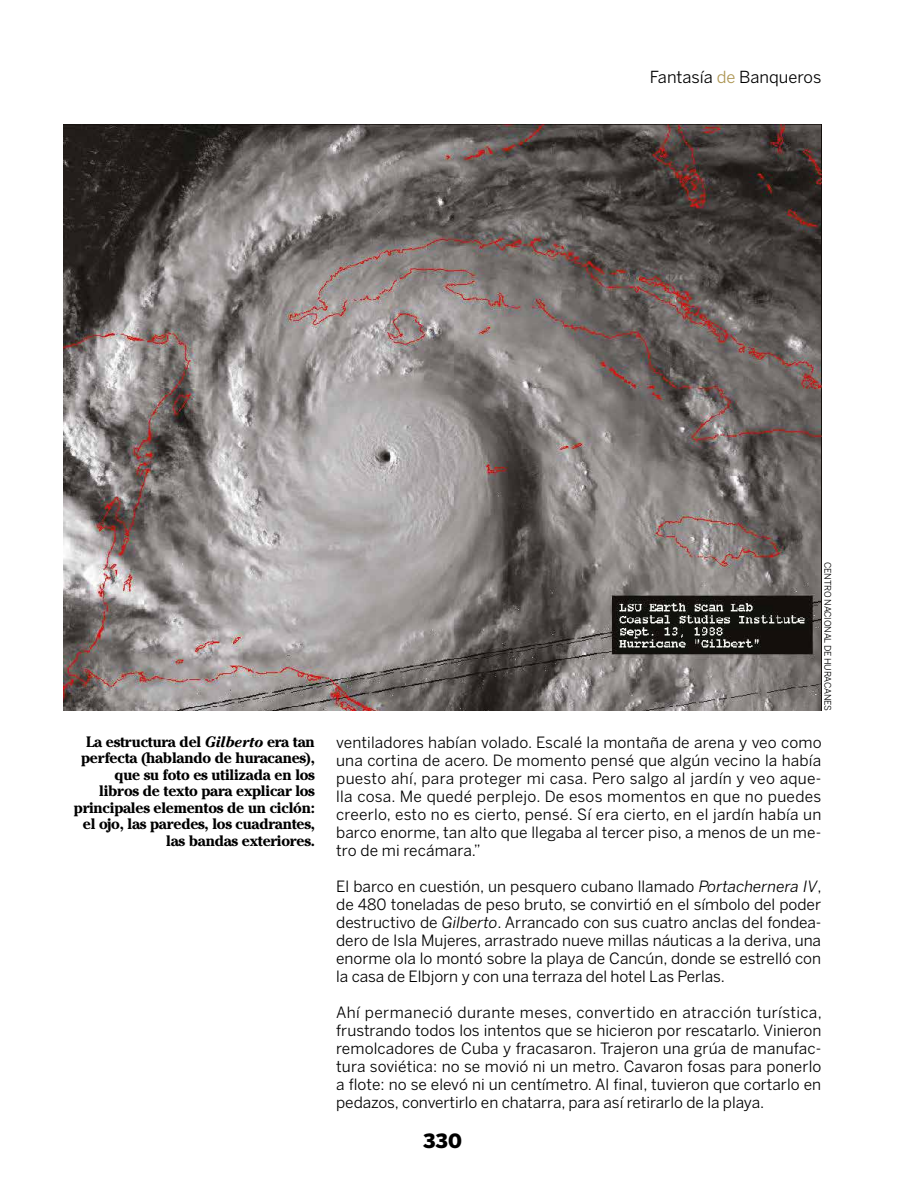
<style>
.page{position:relative;width:915px;height:1191px;background:#fff}
.page>*{position:absolute;margin:0;border:0;box-sizing:border-box;transform-origin:0 0}
.t1{font:900 19.5px "Benton Sans";color:#000}
.t2{font:16.5px "Benton Sans";color:#000}
.t3{font:15.45px/18px "Benton Sans";letter-spacing:-.005em;color:#000;text-align:justify}
.t4{font:700 15px/16.5px "Cheltenham Std";letter-spacing:-.02em;color:#000;text-align:right}
.t5{font:9px "Benton Sans";letter-spacing:-.025em;color:#000}
.s1{color:#ad9653}
.s2{font-style:italic}
</style>
<div class="page">
<img style="left:64px;top:125px;width:757px;height:586px">
<p class="t2" style="left:649px;top:67px;width:173px">Fantasía <span class="s1">de</span> Banqueros</p>
<p class="t4" style="left:74px;top:733px;width:242px">La estructura del <span class="s2">Gilberto</span> era tan perfecta (hablando de huracanes), que su foto es utilizada en los libros de texto para explicar los principales elementos de un ciclón: el ojo, las paredes, los cuadrantes, las bandas exteriores.</p>
<p class="t5" style="left:832px;top:562px;width:150px;rotate:90deg">CENTRO NACIONAL DE HURACANES</p>
<p class="t3" style="left:336px;top:733px;width:487px">ventiladores habían volado. Escalé la montaña de arena y veo como una cortina de acero. De momento pensé que algún vecino la había puesto ahí, para proteger mi casa. Pero salgo al jardín y veo aque&shy;lla cosa. Me quedé perplejo. De esos momentos en que no puedes creerlo, esto no es cierto, pensé. Sí era cierto, en el jardín había un barco enorme, tan alto que llegaba al tercer piso, a menos de un me&shy;tro de mi recámara.”</p>
<p class="t3" style="left:336px;top:877px;width:486px">El barco en cuestión, un pesquero cubano llamado <span class="s2">Portachernera IV</span>, de 480 toneladas de peso bruto, se convirtió en el símbolo del poder destructivo de <span class="s2">Gilberto</span>. Arrancado con sus cuatro anclas del fondea&shy;dero de Isla Mujeres, arrastrado nueve millas náuticas a la deriva, una enorme ola lo montó sobre la playa de Cancún, donde se estrelló con la casa de Elbjorn y con una terraza del hotel Las Perlas.</p>
<p class="t3" style="left:336px;top:1003px;width:487px">Ahí permaneció durante meses, convertido en atracción turística, frustrando todos los intentos que se hicieron por rescatarlo. Vinieron remolcadores de Cuba y fracasaron. Trajeron una grúa de manufac&shy;tura soviética: no se movió ni un metro. Cavaron fosas para ponerlo a flote: no se elevó ni un centímetro. Al final, tuvieron que cortarlo en pedazos, convertirlo en chatarra, para así retirarlo de la playa.</p>
<p class="t1" style="left:423px;top:1129px;width:40px">330</p>
</div>
